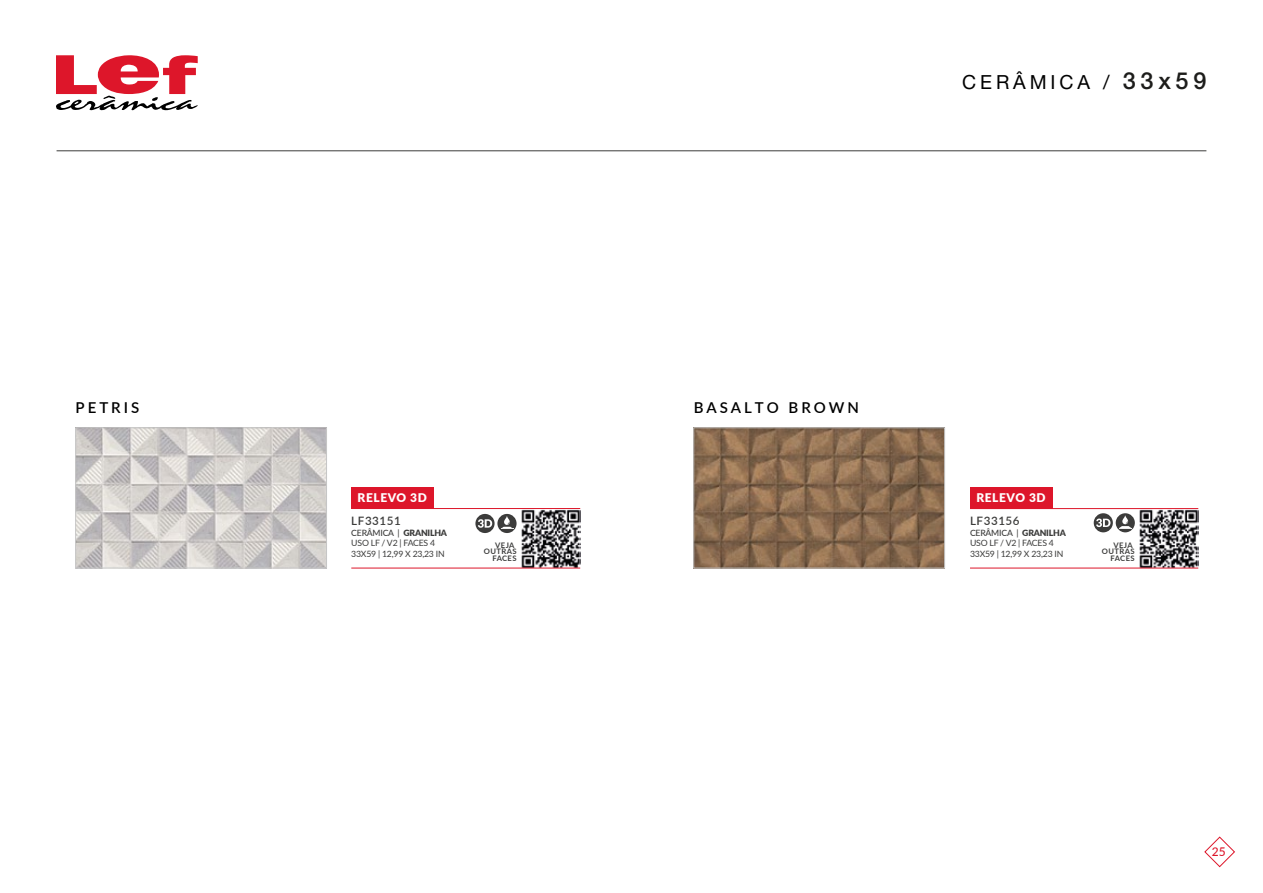
<style>
.page{position:relative;width:1263px;height:893px;background:#fff}
.page>*{position:absolute;margin:0;border:0;box-sizing:border-box;transform-origin:0 0}
.t1{font:19.5px "Helvetica Neue LT Std";letter-spacing:.2em;color:#000}
.t2{font:600 15px "Lato";letter-spacing:.2em;color:#000}
.t3{font:900 12px "Lato";letter-spacing:.05em;color:#fff}
.t4{font:500 12px "Lato";color:#dd162a}
.t5{font:600 11.55px "Lato";letter-spacing:.05em;color:#3c3c3b}
.t6{font:8.7px/10.8px "Lato";letter-spacing:-.025em;color:#3c3c3b}
.t7{font:500 8.7px "Lato";letter-spacing:-.025em;color:#3c3c3b}
.t8{font:700 7.65px/6.6px "Lato";letter-spacing:.05em;color:#3c3c3b;text-align:right}
.s1{font-family:"Helvetica Neue LT Pro";font-weight:500;font-size:23.55px;color:#1d1d1b}
.s2{font-weight:900}
</style>
<div class="page">
<svg style="left:56px;top:55px;width:142px;height:55px"></svg>
<hr style="left:57px;top:150px;width:1149px;height:1px;background:#3c3c3b">
<img style="left:521px;top:509px;width:59px;height:59px">
<img style="left:78px;top:430px;width:247px;height:136px">
<hr style="left:351px;top:508px;width:229px;height:1px;background:#dd162a">
<hr style="left:351px;top:568px;width:229px;height:1px;background:#dd162a">
<div style="left:351px;top:487px;width:83px;height:21px;background:#dd162a"></div>
<div style="left:76px;top:428px;width:251px;height:140px;border:1px solid #c6c6c6"></div>
<svg style="left:497px;top:514px;width:20px;height:19px"></svg>
<svg style="left:501px;top:516px;width:12px;height:14px"></svg>
<svg style="left:475px;top:514px;width:20px;height:19px"></svg>
<svg style="left:478px;top:519px;width:14px;height:9px"></svg>
<img style="left:1139px;top:509px;width:59px;height:59px">
<img style="left:696px;top:430px;width:247px;height:136px">
<div style="left:970px;top:487px;width:82px;height:22px;background:#dd162a"></div>
<hr style="left:970px;top:568px;width:228px;height:1px;background:#dd162a">
<hr style="left:970px;top:508px;width:228px;height:1px;background:#dd162a">
<svg style="left:1116px;top:513px;width:19px;height:19px"></svg>
<svg style="left:1119px;top:515px;width:12px;height:14px"></svg>
<svg style="left:1094px;top:513px;width:19px;height:19px"></svg>
<svg style="left:1096px;top:519px;width:14px;height:8px"></svg>
<svg style="left:1204px;top:836px;width:31px;height:32px"></svg>
<h2 class="t2" style="left:76px;top:397px;width:65px">PETRIS</h2>
<h1 class="t1" style="left:962px;top:70px;width:246px">CERÂMICA / <span class="s1">33x59</span></h1>
<h2 class="t2" style="left:694px;top:397px;width:167px">BASALTO BROWN</h2>
<h3 class="t3" style="left:358px;top:489px;width:71px">RELEVO 3D</h3>
<h3 class="t3" style="left:976px;top:489px;width:71px">RELEVO 3D</h3>
<h3 class="t5" style="left:351px;top:512px;width:51px">LF33151</h3>
<p class="t7" style="left:351px;top:526px;width:97px">CERÂMICA | <span class="s2">GRANILHA</span></p>
<p class="t6" style="left:351px;top:537px;width:95px">USO LF / V2 | FACES 4<br>33X59 | 12,99 X 23,23 IN</p>
<p class="t8" style="left:484px;top:541px;width:34px">VEJA<br>OUTRAS<br>FACES</p>
<h3 class="t5" style="left:970px;top:512px;width:51px">LF33156</h3>
<p class="t7" style="left:970px;top:526px;width:97px">CERÂMICA | <span class="s2">GRANILHA</span></p>
<p class="t6" style="left:970px;top:537px;width:95px">USO LF / V2 | FACES 4<br>33X59 | 12,99 X 23,23 IN</p>
<p class="t8" style="left:1102px;top:541px;width:34px">VEJA<br>OUTRAS<br>FACES</p>
<h3 class="t4" style="left:1212px;top:843px;width:15px">25</h3>
</div>
